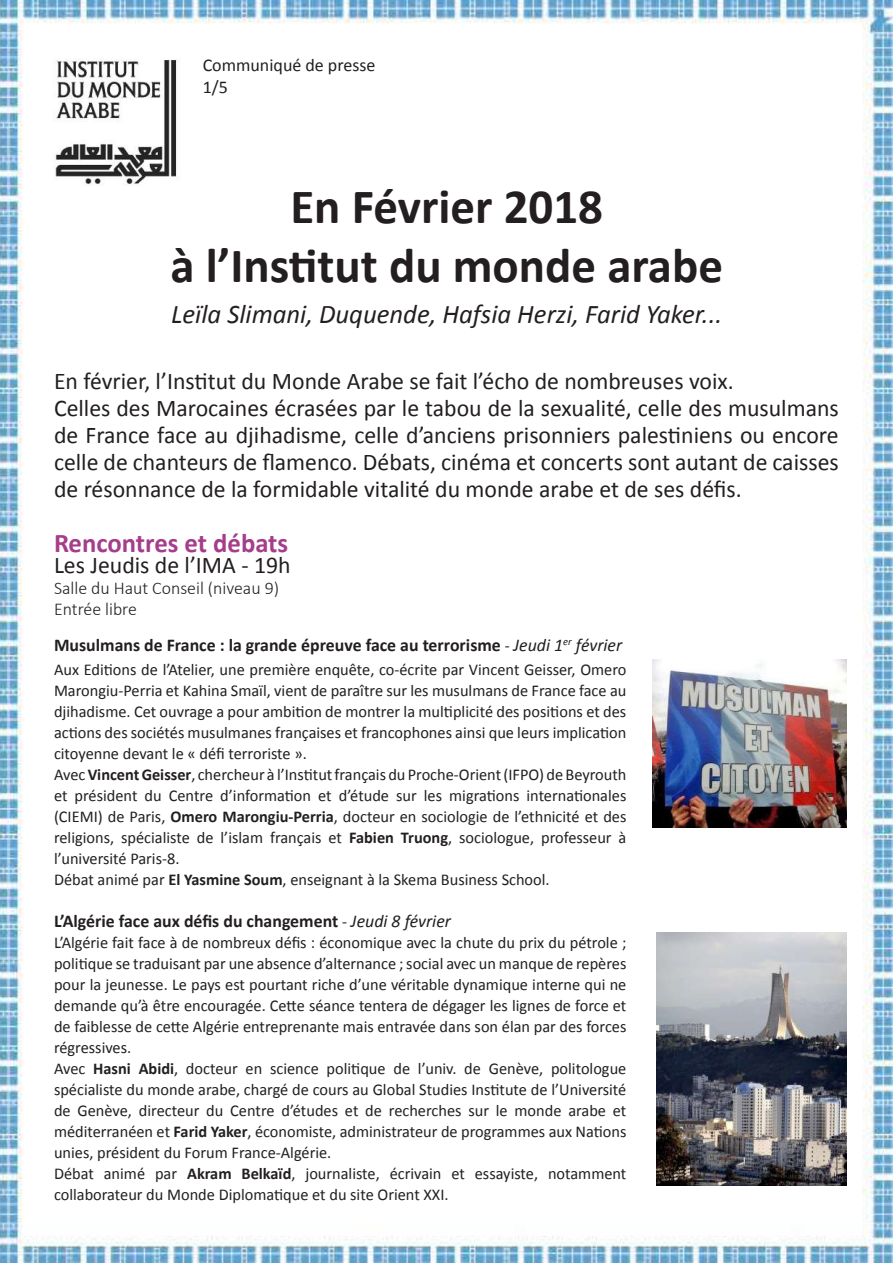
<style>
.page{position:relative;width:893px;height:1263px;background:#fff}
.page>*{position:absolute;margin:0;border:0;box-sizing:border-box;transform-origin:0 0}
.t1{font:700 49.5px/59.4px "Calibri";color:#231f20;text-align:center}
.t2{font:italic 27px "Calibri";color:#231f20}
.t3{font:700 27px "Calibri";color:#a53d8b}
.t4{font:24px/27px "Calibri";color:#231f20}
.t5{font:700 18px "Calibri";color:#231f20}
.t6{font:300 18px/21px "Calibri";color:#231f20}
.t7{font:18px/21.6px "Calibri";color:#231f20}
.t8{font:16.5px/21px "Calibri";color:#231f20}
.s1{font-weight:400;font-size:16.5px}
.s2{font-weight:400;font-style:italic}
.s3{font-weight:700}
</style>
<div class="page">
<img style="left:0;top:0;width:893px;height:1263px">
<img style="left:48px;top:47px;width:136px;height:138px">
<img style="left:652px;top:659px;width:194px;height:168px">
<img style="left:656px;top:932px;width:190px;height:253px">
<p class="t7" style="left:203px;top:55px;width:174px">Communiqué de presse<br>1/5</p>
<h1 class="t1" style="left:171px;top:176px;width:554px">En Février 2018<br>à l’Institut du monde arabe</h1>
<h2 class="t2" style="left:171px;top:295px;width:552px">Leïla Slimani, Duquende, Hafsia Herzi, Farid Yaker...</h2>
<p class="t4" style="left:54px;top:368px;width:786px">En février, l’Institut du Monde Arabe se fait l’écho de nombreuses voix.<br>Celles des Marocaines écrasées par le tabou de la sexualité, celle des musulmans de France face au djihadisme, celle d’anciens prisonniers palestiniens ou encore celle de chanteurs de flamenco. Débats, cinéma et concerts sont autant de caisses de résonnance de la formidable vitalité du monde arabe et de ses défis.</p>
<h2 class="t3" style="left:54px;top:526px;width:236px">Rencontres et débats</h2>
<h3 class="t4" style="left:54px;top:551px;width:238px">Les Jeudis de l’IMA - 19h</h3>
<p class="t6" style="left:54px;top:577px;width:227px">Salle du Haut Conseil (niveau 9)<br>Entrée libre</p>
<p class="t5" style="left:54px;top:633px;width:570px">Musulmans de France : la grande épreuve face au terrorisme <span class="s1">-</span> <span class="s2">Jeudi 1</span><sup>er</sup> <span class="s2">février</span></p>
<p class="t8" style="left:54px;top:659px;width:574px">Aux Editions de l’Atelier, une première enquête, co-écrite par Vincent Geisser, Omero Marongiu-Perria et Kahina Smaïl, vient de paraître sur les musulmans de France face au djihadisme. Cet ouvrage a pour ambition de montrer la multiplicité des positions et des actions des sociétés musulmanes françaises et francophones ainsi que leurs implication citoyenne devant le « défi terroriste ».<br>Avec <span class="s3">Vincent Geisser</span>, chercheur à l’Institut français du Proche-Orient (IFPO) de Beyrouth et président du Centre d’information et d’étude sur les migrations internationales (CIEMI) de Paris, <span class="s3">Omero Marongiu-Perria</span>, docteur en sociologie de l’ethnicité et des religions, spécialiste de l’islam français et <span class="s3">Fabien Truong</span>, sociologue, professeur à l’université Paris-8.<br>Débat animé par <span class="s3">El Yasmine Soum</span>, enseignant à la Skema Business School.</p>
<p class="t5" style="left:54px;top:909px;width:398px">L’Algérie face aux défis du changement <span class="s1">-</span> <span class="s2">Jeudi 8 février</span></p>
<p class="t8" style="left:54px;top:932px;width:574px">L’Algérie fait face à de nombreux défis : économique avec la chute du prix du pétrole ; politique se traduisant par une absence d’alternance ; social avec un manque de repères pour la jeunesse. Le pays est pourtant riche d’une véritable dynamique interne qui ne demande qu’à être encouragée. Cette séance tentera de dégager les lignes de force et de faiblesse de cette Algérie entreprenante mais entravée dans son élan par des forces régressives.<br>Avec <span class="s3">Hasni Abidi</span>, docteur en science politique de l’univ. de Genève, politologue spécialiste du monde arabe, chargé de cours au Global Studies Institute de l’Université de Genève, directeur du Centre d’études et de recherches sur le monde arabe et méditerranéen et <span class="s3">Farid Yaker</span>, économiste, administrateur de programmes aux Nations unies, président du Forum France-Algérie.<br>Débat animé par <span class="s3">Akram Belkaïd</span>, journaliste, écrivain et essayiste, notamment collaborateur du Monde Diplomatique et du site Orient XXI.</p>
</div>
